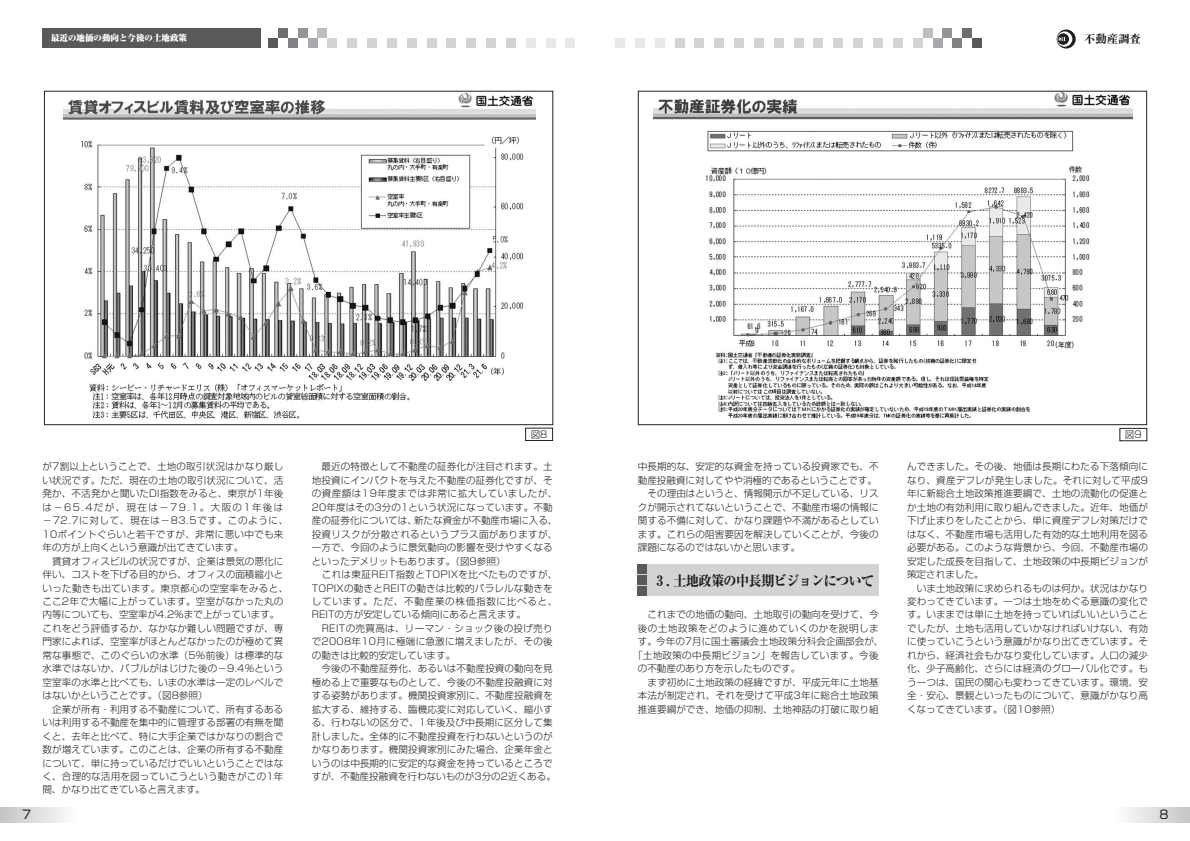
<style>
.page{position:relative;width:1190px;height:841px;background:#fff}
.page>*{position:absolute;margin:0;border:0;box-sizing:border-box;transform-origin:0 0}
.t1{font:800 14.2px "Ryumin";letter-spacing:-.05em;color:#231f20}
.t2{font:12px "Shin Go";color:#231f20}
.t3{font:800 11.3px "Ryumin";color:#231f20}
.t4{font:300 9.6px/13.5px "Shin Go";letter-spacing:.005em;color:#231f20}
.t5{font:300 9.6px "Shin Go";letter-spacing:.03em;color:#231f20}
.t6{font:300 9.6px "Shin Go";letter-spacing:.05em;color:#231f20}
.t7{font:900 8.5px "Ryumin";color:#fff}
</style>
<div class="page">
<svg style="left:0;top:808px;width:65px;height:14px"></svg>
<svg style="left:1127px;top:808px;width:63px;height:14px"></svg>
<div style="left:43px;top:28px;width:218px;height:20px;background:#58595b"></div>
<div style="left:347px;top:38px;width:10px;height:10px;background:#d1d3d4"></div>
<svg style="left:1057px;top:30px;width:19px;height:19px"></svg>
<svg style="left:1057px;top:31px;width:15px;height:16px"></svg>
<svg style="left:1057px;top:33px;width:12px;height:12px"></svg>
<svg style="left:1059px;top:38px;width:6px;height:3px"></svg>
<div style="left:268px;top:38px;width:10px;height:10px;background:#58595b"></div>
<div style="left:278px;top:28px;width:10px;height:10px;background:#6c6e70"></div>
<div style="left:288px;top:38px;width:10px;height:10px;background:#808285"></div>
<div style="left:298px;top:28px;width:10px;height:10px;background:#939598"></div>
<div style="left:308px;top:38px;width:9px;height:10px;background:#a7a9ac"></div>
<div style="left:317px;top:28px;width:10px;height:10px;background:#bcbec0"></div>
<div style="left:327px;top:38px;width:10px;height:10px;background:#d1d3d4"></div>
<div style="left:893px;top:38px;width:10px;height:10px;background:#d1d3d4"></div>
<div style="left:913px;top:38px;width:10px;height:10px;background:#d1d3d4"></div>
<div style="left:923px;top:28px;width:10px;height:10px;background:#bcbec0"></div>
<div style="left:933px;top:38px;width:10px;height:10px;background:#a7a9ac"></div>
<div style="left:943px;top:28px;width:9px;height:10px;background:#939598"></div>
<div style="left:952px;top:38px;width:10px;height:10px;background:#808285"></div>
<div style="left:962px;top:28px;width:10px;height:10px;background:#6c6e70"></div>
<div style="left:972px;top:38px;width:10px;height:10px;background:#58595b"></div>
<div style="left:367px;top:38px;width:10px;height:10px;background:#d1d3d4"></div>
<div style="left:387px;top:38px;width:10px;height:10px;background:#d1d3d4"></div>
<div style="left:407px;top:38px;width:10px;height:10px;background:#d1d3d4"></div>
<div style="left:427px;top:38px;width:10px;height:10px;background:#d1d3d4"></div>
<div style="left:446px;top:38px;width:10px;height:10px;background:#d1d3d4"></div>
<div style="left:466px;top:38px;width:10px;height:10px;background:#d1d3d4"></div>
<div style="left:486px;top:38px;width:10px;height:10px;background:#d1d3d4"></div>
<div style="left:506px;top:38px;width:10px;height:10px;background:#d1d3d4"></div>
<div style="left:526px;top:38px;width:10px;height:10px;background:#e7e8e8"></div>
<div style="left:546px;top:38px;width:10px;height:10px;background:#e7e8e8"></div>
<div style="left:566px;top:38px;width:9px;height:10px;background:#e7e8e8"></div>
<div style="left:873px;top:38px;width:10px;height:10px;background:#d1d3d4"></div>
<div style="left:853px;top:38px;width:10px;height:10px;background:#d1d3d4"></div>
<div style="left:833px;top:38px;width:10px;height:10px;background:#d1d3d4"></div>
<div style="left:814px;top:38px;width:9px;height:10px;background:#d1d3d4"></div>
<div style="left:794px;top:38px;width:10px;height:10px;background:#d1d3d4"></div>
<div style="left:774px;top:38px;width:10px;height:10px;background:#d1d3d4"></div>
<div style="left:754px;top:38px;width:10px;height:10px;background:#d1d3d4"></div>
<div style="left:734px;top:38px;width:10px;height:10px;background:#d1d3d4"></div>
<div style="left:714px;top:38px;width:10px;height:10px;background:#d1d3d4"></div>
<div style="left:694px;top:38px;width:10px;height:10px;background:#d1d3d4"></div>
<div style="left:675px;top:38px;width:10px;height:10px;background:#d1d3d4"></div>
<div style="left:655px;top:38px;width:10px;height:10px;background:#e7e8e8"></div>
<div style="left:635px;top:38px;width:10px;height:10px;background:#e7e8e8"></div>
<div style="left:615px;top:38px;width:10px;height:10px;background:#e7e8e8"></div>
<img style="left:653px;top:93px;width:479px;height:326px">
<div style="left:1120px;top:428px;width:27px;height:13px;border:1px solid #231f20"></div>
<img style="left:63px;top:93px;width:472px;height:326px">
<div style="left:525px;top:428px;width:28px;height:13px;border:1px solid #231f20"></div>
<div style="left:638px;top:565px;width:241px;height:31px;background:#d1d3d4"></div>
<div style="left:638px;top:565px;width:9px;height:9px;background:#58595b"></div>
<div style="left:638px;top:576px;width:9px;height:9px;background:#58595b"></div>
<div style="left:638px;top:587px;width:9px;height:9px;background:#58595b"></div>
<p class="t7" style="left:51px;top:35px;width:138px">最近の地価の動向と今後の土地政策</p>
<p class="t3" style="left:1084px;top:35px;width:58px">不動産調査</p>
<p class="t4" style="left:43px;top:461px;width:247px">が7割以上ということで、土地の取引状況はかなり厳しい状況です。ただ、現在の土地の取引状況について、活発か、不活発かと聞いたDI指数をみると、東京が1年後は－65.4だが、現在は－79.1。大阪の1年後は－72.7に対して、現在は－83.5です。このように、<br>10ポイントぐらいと若干ですが、非常に悪い中でも来年の方が上向くという意識が出てきています。</p>
<p class="t4" style="left:43px;top:556px;width:247px;text-indent:10px">賃貸オフィスビルの状況ですが、企業は景気の悪化に伴い、コストを下げる目的から、オフィスの面積縮小といった動きも出ています。東京都心の空室率をみると、ここ2年で大幅に上がっています。空室がなかった丸の内等についても、空室率が4.2％まで上がっています。これをどう評価するか、なかなか難しい問題ですが、専門家によれば、空室率がほとんどなかったのが極めて異常な事態で、このぐらいの水準（5％前後）は標準的な水準ではないか、バブルがはじけた後の－9.4％という空室率の水準と比べても、いまの水準は一定のレベルではないかということです。（図8参照）</p>
<p class="t4" style="left:43px;top:704px;width:242px;text-align:justify;text-indent:10px">企業が所有・利用する不動産について、所有するあるいは利用する不動産を集中的に管理する部署の有無を聞くと、去年と比べて、特に大手企業ではかなりの割合で数が増えています。このことは、企業の所有する不動産について、単に持っているだけでいいということではなく、合理的な活用を図っていこうという動きがこの1年間、かなり出てきていると言えます。</p>
<p class="t4" style="left:531px;top:429px;width:18px">図8</p>
<p class="t4" style="left:1125px;top:429px;width:18px">図9</p>
<p class="t4" style="left:312px;top:461px;width:247px;text-indent:10px">最近の特徴として不動産の証券化が注目されます。土地投資にインパクトを与えた不動産の証券化ですが、その資産額は19年度までは非常に拡大していましたが、<br>20年度はその3分の1という状況になっています。不動産の証券化については、新たな資金が不動産市場に入る、投資リスクが分散されるというプラス面がありますが、一方で、今回のように景気動向の影響を受けやすくなるといったデメリットもあります。（図9参照）</p>
<p class="t4" style="left:312px;top:569px;width:247px;text-indent:10px">これは東証REIT指数とTOPIXを比べたものですが、<br>TOPIXの動きとREITの動きは比較的パラレルな動きをしています。ただ、不動産業の株価指数に比べると、<br>REITの方が安定している傾向にあると言えます。</p>
<p class="t4" style="left:312px;top:623px;width:242px;text-align:justify;text-indent:10px">REITの売買高は、リーマン・ショック後の投げ売りで2008年10月に極端に急激に増えましたが、その後の動きは比較的安定しています。</p>
<p class="t4" style="left:312px;top:663px;width:246px;text-indent:10px">今後の不動産証券化、あるいは不動産投資の動向を見極める上で重要なものとして、今後の不動産投融資に対する姿勢があります。機関投資家別に、不動産投融資を拡大する、維持する、臨機応変に対応していく、縮小する、行わないの区分で、1年後及び中長期に区分して集計しました。全体的に不動産投資を行わないというのがかなりあります。機関投資家別にみた場合、企業年金というのは中長期的に安定的な資金を持っているところですが、不動産投融資を行わないものが3分の2近くある。</p>
<p class="t4" style="left:638px;top:461px;width:242px">中長期的な、安定的な資金を持っている投資家でも、不</p>
<p class="t4" style="left:638px;top:475px;width:241px">動産投融資に対してやや消極的であるということです。</p>
<p class="t4" style="left:647px;top:488px;width:233px">その理由はというと、情報開示が不足している、リス</p>
<p class="t4" style="left:638px;top:502px;width:242px">クが開示されてないということで、不動産市場の情報に</p>
<p class="t4" style="left:638px;top:515px;width:242px">関する不備に対して、かなり課題や不満があるとしてい</p>
<p class="t4" style="left:638px;top:529px;width:242px">ます。これらの阻害要因を解決していくことが、今後の</p>
<p class="t4" style="left:638px;top:542px;width:164px">課題になるのではないかと思います。</p>
<h1 class="t1" style="left:653px;top:576px;width:223px">３. 土地政策の中長期ビジョンについて</h1>
<p class="t4" style="left:647px;top:609px;width:233px">これまでの地価の動向、土地取引の動向を受けて、今</p>
<p class="t6" style="left:638px;top:625px;width:242px">後の土地政策をどのように進めていくのかを説明しま</p>
<p class="t4" style="left:638px;top:636px;width:247px">す。今年の7月に国土審議会土地政策分科会企画部会が、</p>
<p class="t5" style="left:633px;top:652px;width:247px">「土地政策の中長期ビジョン」を報告しています。今後</p>
<p class="t4" style="left:638px;top:663px;width:164px">の不動産のあり方を示したものです。</p>
<p class="t4" style="left:647px;top:677px;width:233px">まず初めに土地政策の経緯ですが、平成元年に土地基</p>
<p class="t4" style="left:638px;top:690px;width:242px">本法が制定され、それを受けて平成3年に総合土地政策</p>
<p class="t4" style="left:638px;top:704px;width:242px">推進要綱ができ、地価の抑制、土地神話の打破に取り組</p>
<p class="t4" style="left:907px;top:461px;width:242px;text-align:justify">んできました。その後、地価は長期にわたる下落傾向になり、資産デフレが発生しました。それに対して平成9年に新総合土地政策推進要綱で、土地の流動化の促進とか土地の有効利用に取り組んできました。近年、地価が下げ止まりをしたことから、単に資産デフレ対策だけではなく、不動産市場も活用した有効的な土地利用を図る必要がある。このような背景から、今回、不動産市場の安定した成長を目指して、土地政策の中長期ビジョンが策定されました。</p>
<p class="t4" style="left:907px;top:582px;width:242px;text-align:justify;text-indent:10px">いま土地政策に求められるものは何か。状況はかなり変わってきています。一つは土地をめぐる意識の変化です。いままでは単に土地を持っていればいいということでしたが、土地も活用していかなければいけない、有効に使っていこうという意識がかなり出てきています。それから、経済社会もかなり変化しています。人口の減少化、少子高齢化、さらには経済のグローバル化です。もう一つは、国民の関心も変わってきています。環境、安全・安心、景観といったものについて、意識がかなり高くなってきています。（図10参照）</p>
<p class="t2" style="left:22px;top:810px;width:11px">7</p>
<p class="t2" style="left:1159px;top:810px;width:11px">8</p>
</div>
